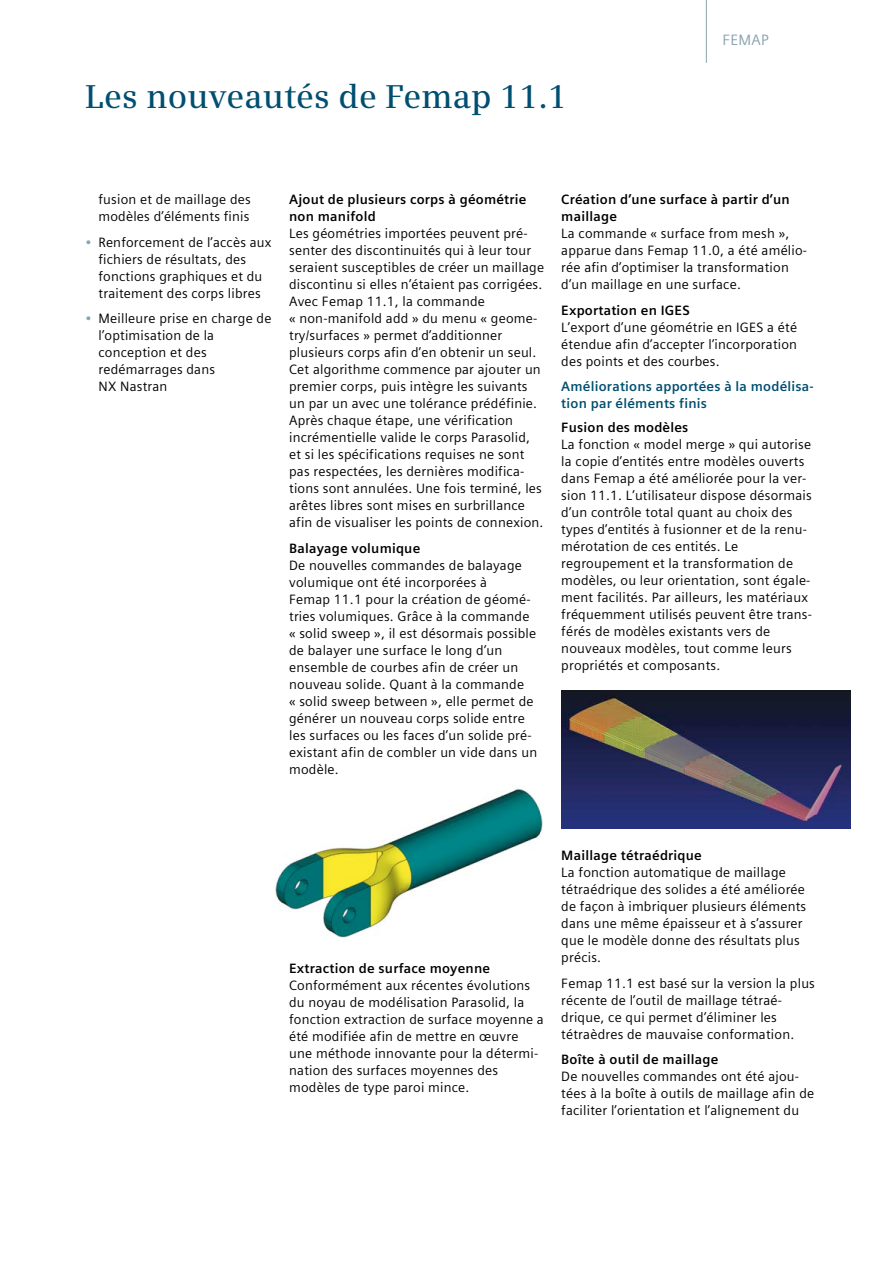
<style>
.page{position:relative;width:893px;height:1263px;background:#fff}
.page>*{position:absolute;margin:0;border:0;box-sizing:border-box;transform-origin:0 0}
.t1{font:600 33px "Siemens Serif";letter-spacing:.005em;color:#004f70}
.t2{font:15px "Siemens Sans Global";letter-spacing:.015em;color:#8ba3af}
.t3{font:13.5px/17px "Siemens Sans Global";letter-spacing:.015em;color:#000}
.t4{font:700 13.5px/17px "Siemens Sans Global";letter-spacing:.015em;color:#000}
.t5{font:700 13.5px/17px "Siemens Sans Global";letter-spacing:.015em;color:#004f70}
.s1{color:#8ba3af}
</style>
<div class="page">
<img style="left:275px;top:788px;width:268px;height:150px">
<img style="left:561px;top:691px;width:289px;height:137px">
<hr style="left:706px;top:0;width:1px;height:63px;background:#8ba3af">
<h1 class="t1" style="left:85px;top:77px;width:484px">Les nouveautés de Femap 11.1</h1>
<p class="t2" style="left:722px;top:29px;width:48px">FEMAP</p>
<p class="t3" style="left:99px;top:191px;width:154px">fusion et de maillage des modèles d’éléments finis</p>
<p class="t3" style="left:99px;top:234px;width:174px;text-indent:-14px"><span class="s1">•</span> Renforcement de l’accès aux fichiers de résultats, des fonctions graphiques et du traitement des corps libres</p>
<p class="t3" style="left:99px;top:310px;width:174px;text-indent:-14px"><span class="s1">•</span> Meilleure prise en charge de l’optimisation de la conception et des redémarrages dans<br>NX Nastran</p>
<p class="t4" style="left:289px;top:191px;width:239px">Ajout de plusieurs corps à géométrie non manifold</p>
<p class="t3" style="left:289px;top:225px;width:256px">Les géométries importées peuvent pré&shy;senter des discontinuités qui à leur tour seraient susceptibles de créer un maillage discontinu si elles n’étaient pas corrigées.<br>Avec Femap 11.1, la commande<br>« non-manifold add » du menu « geome&shy;try/surfaces » permet d’additionner plusieurs corps afin d’en obtenir un seul.<br>Cet algorithme commence par ajouter un premier corps, puis intègre les suivants un par un avec une tolérance prédéfinie.<br>Après chaque étape, une vérification incrémentielle valide le corps Parasolid, et si les spécifications requises ne sont pas respectées, les dernières modifica&shy;tions sont annulées. Une fois terminé, les arêtes libres sont mises en surbrillance afin de visualiser les points de connexion.</p>
<p class="t4" style="left:289px;top:540px;width:133px">Balayage volumique</p>
<p class="t3" style="left:289px;top:557px;width:250px">De nouvelles commandes de balayage volumique ont été incorporées à<br>Femap 11.1 pour la création de géomé&shy;tries volumiques. Grâce à la commande « solid sweep », il est désormais possible de balayer une surface le long d’un ensemble de courbes afin de créer un nouveau solide. Quant à la commande<br>« solid sweep between », elle permet de générer un nouveau corps solide entre les surfaces ou les faces d’un solide pré&shy;existant afin de combler un vide dans un modèle.</p>
<p class="t4" style="left:561px;top:191px;width:230px">Création d’une surface à partir d’un maillage</p>
<p class="t3" style="left:561px;top:225px;width:247px">La commande « surface from mesh », apparue dans Femap 11.0, a été amélio&shy;rée afin d’optimiser la transformation d’un maillage en une surface.</p>
<p class="t4" style="left:561px;top:302px;width:130px">Exportation en IGES</p>
<p class="t3" style="left:561px;top:319px;width:237px;text-align:justify">L’export d’une géométrie en IGES a été étendue afin d’accepter l’incorporation des points et des courbes.</p>
<p class="t5" style="left:561px;top:378px;width:254px">Améliorations apportées à la modélisa&shy;tion par éléments finis</p>
<p class="t4" style="left:561px;top:419px;width:129px">Fusion des modèles</p>
<p class="t3" style="left:561px;top:436px;width:252px">La fonction « model merge » qui autorise la copie d’entités entre modèles ouverts dans Femap a été améliorée pour la ver&shy;sion 11.1. L’utilisateur dispose désormais d’un contrôle total quant au choix des types d’entités à fusionner et de la renu&shy;mérotation de ces entités. Le regroupement et la transformation de modèles, ou leur orientation, sont égale&shy;ment facilités. Par ailleurs, les matériaux fréquemment utilisés peuvent être trans&shy;férés de modèles existants vers de nouveaux modèles, tout comme leurs propriétés et composants.</p>
<p class="t4" style="left:289px;top:960px;width:203px">Extraction de surface moyenne</p>
<p class="t3" style="left:289px;top:977px;width:256px">Conformément aux récentes évolutions du noyau de modélisation Parasolid, la fonction extraction de surface moyenne a été modifiée afin de mettre en œuvre une méthode innovante pour la détermi&shy;nation des surfaces moyennes des modèles de type paroi mince.</p>
<p class="t4" style="left:561px;top:847px;width:142px">Maillage tétraédrique</p>
<p class="t3" style="left:561px;top:864px;width:246px">La fonction automatique de maillage tétraédrique des solides a été améliorée de façon à imbriquer plusieurs éléments dans une même épaisseur et à s’assurer que le modèle donne des résultats plus précis.</p>
<p class="t3" style="left:561px;top:974px;width:255px">Femap 11.1 est basé sur la version la plus récente de l’outil de maillage tétraé&shy;drique, ce qui permet d’éliminer les tétraèdres de mauvaise conformation.</p>
<p class="t4" style="left:561px;top:1051px;width:159px">Boîte à outil de maillage</p>
<p class="t3" style="left:561px;top:1068px;width:255px">De nouvelles commandes ont été ajou&shy;tées à la boîte à outils de maillage afin de faciliter l’orientation et l’alignement du</p>
</div>
